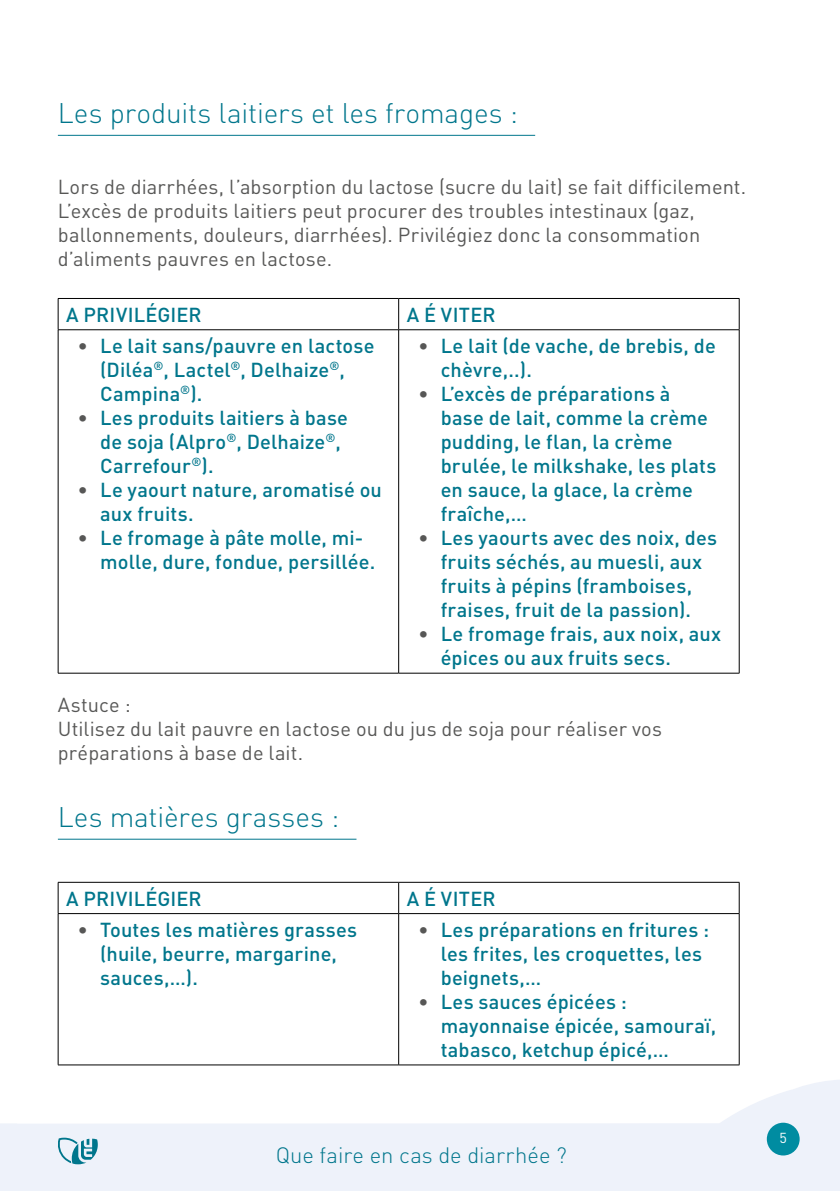
<style>
.page{position:relative;width:840px;height:1191px;background:#fff}
.page>*{position:absolute;margin:0;border:0;box-sizing:border-box;transform-origin:0 0}
.t1{font:300 28px "DINOT";letter-spacing:-.005em;color:#00768c}
.t2{font:300 22px "DINOT";color:#00768c}
.t3{font:500 20px/24px "DINOT";letter-spacing:.01em;color:#00768c}
.t4{font:20px/24px "DINOT";letter-spacing:.005em;color:#575756}
.t5{font:14.4px "DINOT";color:#fff}
.s1{font-weight:400;color:#575756}
</style>
<div class="page">
<svg style="left:0;top:1080px;width:839px;height:111px;fill:#eef2fa"></svg>
<div style="left:766px;top:1122px;width:33px;height:33px;background:#008ca1;border-radius:50%"></div>
<svg style="left:57px;top:1137px;width:41px;height:27px"></svg>
<hr style="left:58px;top:135px;width:477px;height:1px;background:#00768c">
<hr style="left:58px;top:838px;width:298px;height:1px;background:#00768c">
<hr style="left:58px;top:298px;width:340px;height:1px;background:#000">
<hr style="left:58px;top:299px;width:1px;height:30px;background:#000">
<hr style="left:398px;top:298px;width:341px;height:1px;background:#000">
<hr style="left:398px;top:299px;width:1px;height:30px;background:#000">
<hr style="left:738px;top:299px;width:1px;height:30px;background:#000">
<hr style="left:58px;top:329px;width:340px;height:1px;background:#000">
<hr style="left:58px;top:330px;width:1px;height:343px;background:#000">
<hr style="left:398px;top:329px;width:341px;height:1px;background:#000">
<hr style="left:398px;top:330px;width:1px;height:343px;background:#000">
<hr style="left:738px;top:330px;width:1px;height:343px;background:#000">
<hr style="left:58px;top:673px;width:340px;height:1px;background:#000">
<hr style="left:398px;top:673px;width:341px;height:1px;background:#000">
<hr style="left:58px;top:882px;width:340px;height:1px;background:#000">
<hr style="left:58px;top:882px;width:1px;height:31px;background:#000">
<hr style="left:398px;top:882px;width:341px;height:1px;background:#000">
<hr style="left:398px;top:882px;width:1px;height:31px;background:#000">
<hr style="left:738px;top:882px;width:1px;height:31px;background:#000">
<hr style="left:58px;top:913px;width:340px;height:1px;background:#000">
<hr style="left:58px;top:914px;width:1px;height:150px;background:#000">
<hr style="left:398px;top:913px;width:341px;height:1px;background:#000">
<hr style="left:398px;top:914px;width:1px;height:150px;background:#000">
<hr style="left:738px;top:914px;width:1px;height:150px;background:#000">
<hr style="left:58px;top:1064px;width:340px;height:1px;background:#000">
<hr style="left:398px;top:1064px;width:341px;height:1px;background:#000">
<h1 class="t1" style="left:58px;top:96px;width:461px">Les produits laitiers et les fromages :</h1>
<p class="t4" style="left:58px;top:175px;width:689px">Lors de diarrhées, l’absorption du lactose (sucre du lait) se fait difficilement.<br>L’excès de produits laitiers peut procurer des troubles intestinaux (gaz, ballonnements, douleurs, diarrhées). Privilégiez donc la consommation d’aliments pauvres en lactose.</p>
<p class="t3" style="left:66px;top:302px;width:137px">A PRIVILÉGIER</p>
<p class="t3" style="left:406px;top:302px;width:90px">A É VITER</p>
<p class="t3" style="left:100px;top:333px;width:276px;text-indent:-23px"><span class="s1">•</span> Le lait sans/pauvre en lactose (Diléa<sup>®</sup>, Lactel<sup>®</sup>, Delhaize<sup>®</sup>,<br>Campina<sup>®</sup>).</p>
<p class="t3" style="left:100px;top:405px;width:249px;text-indent:-23px"><span class="s1">•</span> Les produits laitiers à base de soja (Alpro<sup>®</sup>, Delhaize<sup>®</sup>,<br>Carrefour<sup>®</sup>).</p>
<p class="t3" style="left:100px;top:477px;width:283px;text-indent:-23px"><span class="s1">•</span> Le yaourt nature, aromatisé ou aux fruits.</p>
<p class="t3" style="left:100px;top:525px;width:276px;text-indent:-23px"><span class="s1">•</span> Le fromage à pâte molle, mi&shy;molle, dure, fondue, persillée.</p>
<p class="t3" style="left:440px;top:333px;width:276px;text-indent:-23px"><span class="s1">•</span> Le lait (de vache, de brebis, de chèvre,..).</p>
<p class="t3" style="left:440px;top:381px;width:277px;text-indent:-23px"><span class="s1">•</span> L’excès de préparations à base de lait, comme la crème pudding, le flan, la crème brulée, le milkshake, les plats en sauce, la glace, la crème fraîche,…</p>
<p class="t3" style="left:418px;top:525px;width:300px;text-align:center"><span class="s1">•</span> Les yaourts avec des noix, des fruits séchés, au muesli, aux fruits à pépins (framboises, fraises, fruit de la passion).</p>
<p class="t3" style="left:440px;top:621px;width:282px;text-indent:-23px"><span class="s1">•</span> Le fromage frais, aux noix, aux épices ou aux fruits secs.</p>
<p class="t4" style="left:58px;top:692px;width:605px">Astuce :<br>Utilisez du lait pauvre en lactose ou du jus de soja pour réaliser vos préparations à base de lait.</p>
<h1 class="t1" style="left:58px;top:800px;width:283px">Les matières grasses :</h1>
<p class="t3" style="left:66px;top:886px;width:137px">A PRIVILÉGIER</p>
<p class="t3" style="left:406px;top:886px;width:90px">A É VITER</p>
<p class="t3" style="left:100px;top:917px;width:258px;text-indent:-23px"><span class="s1">•</span> Toutes les matières grasses (huile, beurre, margarine, sauces,…).</p>
<p class="t3" style="left:440px;top:917px;width:270px;text-indent:-23px"><span class="s1">•</span> Les préparations en fritures : les frites, les croquettes, les beignets,…</p>
<p class="t3" style="left:440px;top:989px;width:277px;text-indent:-23px"><span class="s1">•</span> Les sauces épicées : mayonnaise épicée, samouraï, tabasco, ketchup épicé,…</p>
<p class="t2" style="left:275px;top:1141px;width:292px">Que faire en cas de diarrhée ?</p>
<p class="t5" style="left:779px;top:1129px;width:9px">5</p>
</div>
